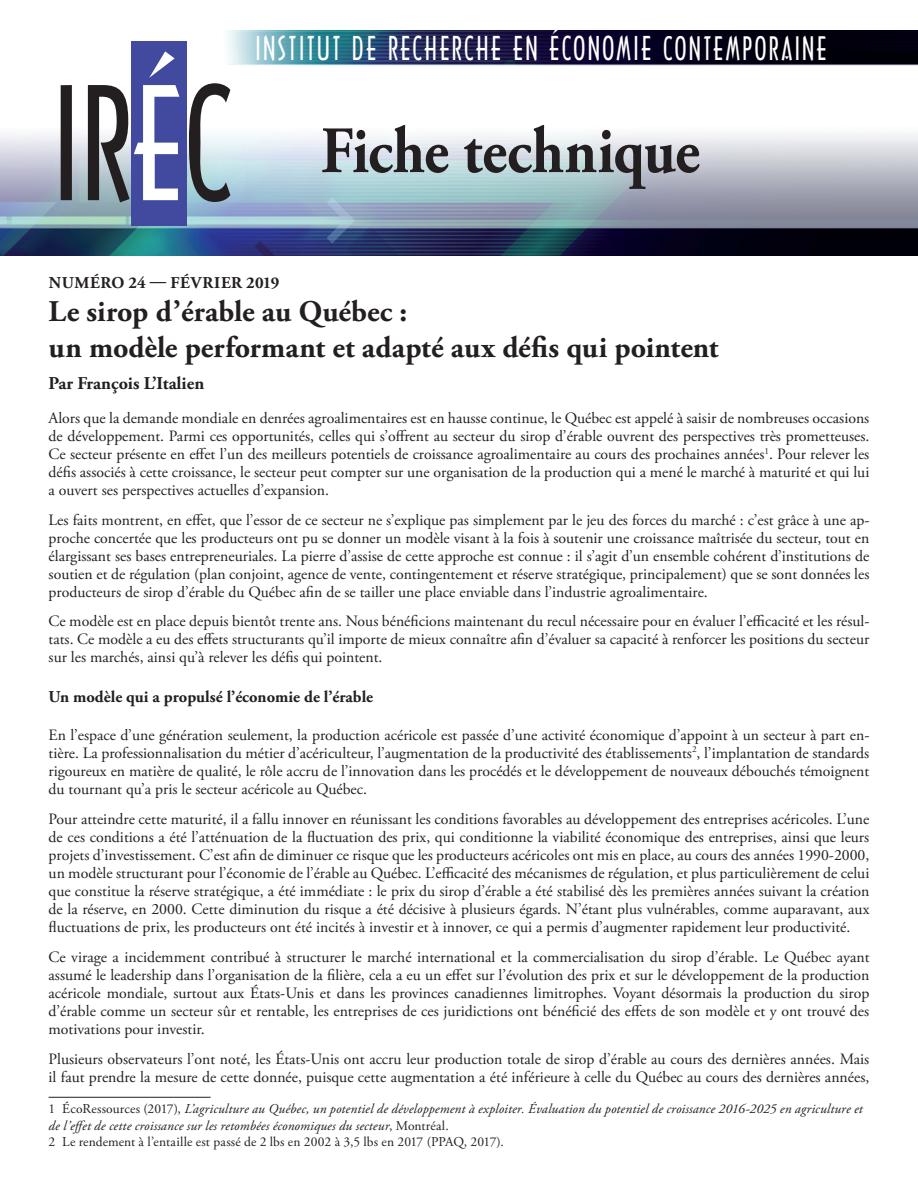
<style>
.page{position:relative;width:918px;height:1188px;background:#fff}
.page>*{position:absolute;margin:0;border:0;box-sizing:border-box;transform-origin:0 0}
.t1{font:149.55px "Arquitectura";color:#231f20}
.t2{font:700 66px "Adobe Garamond Pro";letter-spacing:-.01em;color:#231f20;scale:.9 1}
.t3{font:31.35px "Arquitectura";letter-spacing:.07em;color:#fff;scale:.95 1}
.t4{font:700 30px/36px "Adobe Garamond Pro";color:#231f20}
.t5{font:300 condensed 21.9px/24px "Myriad Pro";letter-spacing:-.005em;color:#231f20;text-align:right}
.t6{font:19.95px "Arquitectura";letter-spacing:.005em;color:#231f20;scale:1.1 1}
.t7{font:700 18px "Adobe Garamond Pro";color:#231f20}
.t8{font:700 16.5px "Adobe Garamond Pro";color:#231f20}
.t9{font:700 16.5px "Adobe Garamond Pro";letter-spacing:.03em;color:#231f20}
.t10{font:15.75px/18px "Adobe Garamond Pro";color:#231f20;text-align:justify}
.t11{font:italic 13.5px/16.2px "Adobe Garamond Pro";letter-spacing:.01em;color:#231f20}
.s1{font-size:30.9px}
.s2{color:#fff}
.s3{font-style:normal}
</style>
<div class="page">
<img style="left:0;top:31px;width:918px;height:225px">
<div style="left:131px;top:41px;width:56px;height:184px;background:#424a9f"></div>
<hr style="left:49px;top:1097px;width:162px;height:1px;background:#231f20">
<h3 class="t3" style="left:255px;top:29px;width:604px">INSTITUT DE RECHERCHE EN ÉCONOMIE <span class="s1">CONTEMPORAINE</span></h3>
<h1 class="t1" style="left:50px;top:51px;width:187px">IR<span class="s2">É</span>C</h1>
<h2 class="t2" style="left:321px;top:113px;width:423px">Fiche technique</h2>
<p class="t6" style="left:236px;top:128px;width:325px">INSTITUT DE RECHERCHE EN ÉCONOMIE CONTEMPORAINE</p>
<p class="t9" style="left:49px;top:273px;width:232px">NUMÉRO 24 — FÉVRIER 2019</p>
<h3 class="t4" style="left:49px;top:295px;width:672px">Le sirop d’érable au Québec :<br>un modèle performant et adapté aux défis qui pointent</h3>
<p class="t7" style="left:49px;top:373px;width:157px">Par François L’Italien</p>
<p class="t10" style="left:49px;top:410px;width:822px">Alors que la demande mondiale en denrées agroalimentaires est en hausse continue, le Québec est appelé à saisir de nombreuses occasions de développement. Parmi ces opportunités, celles qui s’offrent au secteur du sirop d’érable ouvrent des perspectives très prometteuses.<br>Ce secteur présente en effet l’un des meilleurs potentiels de croissance agroalimentaire au cours des prochaines années<sup>1</sup>. Pour relever les défis associés à cette croissance, le secteur peut compter sur une organisation de la production qui a mené le marché à maturité et qui lui a ouvert ses perspectives actuelles d’expansion.</p>
<p class="t10" style="left:49px;top:512px;width:822px">Les faits montrent, en effet, que l’essor de ce secteur ne s’explique pas simplement par le jeu des forces du marché : c’est grâce à une ap&shy;proche concertée que les producteurs ont pu se donner un modèle visant à la fois à soutenir une croissance maîtrisée du secteur, tout en élargissant ses bases entrepreneuriales. La pierre d’assise de cette approche est connue : il s’agit d’un ensemble cohérent d’institutions de soutien et de régulation (plan conjoint, agence de vente, contingentement et réserve stratégique, principalement) que se sont données les producteurs de sirop d’érable du Québec afin de se tailler une place enviable dans l’industrie agroalimentaire.</p>
<p class="t10" style="left:49px;top:613px;width:822px">Ce modèle est en place depuis bientôt trente ans. Nous bénéficions maintenant du recul nécessaire pour en évaluer l’efficacité et les résul&shy;tats. Ce modèle a eu des effets structurants qu’il importe de mieux connaître afin d’évaluer sa capacité à renforcer les positions du secteur sur les marchés, ainsi qu’à relever les défis qui pointent.</p>
<p class="t8" style="left:49px;top:687px;width:326px">Un modèle qui a propulsé l’économie de l’érable</p>
<p class="t10" style="left:49px;top:726px;width:822px">En l’espace d’une génération seulement, la production acéricole est passée d’une activité économique d’appoint à un secteur à part en&shy;tière. La professionnalisation du métier d’acériculteur, l’augmentation de la productivité des établissements<sup>2</sup>, l’implantation de standards rigoureux en matière de qualité, le rôle accru de l’innovation dans les procédés et le développement de nouveaux débouchés témoignent du tournant qu’a pris le secteur acéricole au Québec.</p>
<p class="t10" style="left:49px;top:810px;width:822px">Pour atteindre cette maturité, il a fallu innover en réunissant les conditions favorables au développement des entreprises acéricoles. L’une de ces conditions a été l’atténuation de la fluctuation des prix, qui conditionne la viabilité économique des entreprises, ainsi que leurs projets d’investissement. C’est afin de diminuer ce risque que les producteurs acéricoles ont mis en place, au cours des années 1990-2000, un modèle structurant pour l’économie de l’érable au Québec. L’efficacité des mécanismes de régulation, et plus particulièrement de celui que constitue la réserve stratégique, a été immédiate : le prix du sirop d’érable a été stabilisé dès les premières années suivant la création de la réserve, en 2000. Cette diminution du risque a été décisive à plusieurs égards. N’étant plus vulnérables, comme auparavant, aux fluctuations de prix, les producteurs ont été incités à investir et à innover, ce qui a permis d’augmenter rapidement leur productivité.</p>
<p class="t10" style="left:49px;top:948px;width:822px">Ce virage a incidemment contribué à structurer le marché international et la commercialisation du sirop d’érable. Le Québec ayant assumé le leadership dans l’organisation de la filière, cela a eu un effet sur l’évolution des prix et sur le développement de la production acéricole mondiale, surtout aux États-Unis et dans les provinces canadiennes limitrophes. Voyant désormais la production du sirop d’érable comme un secteur sûr et rentable, les entreprises de ces juridictions ont bénéficié des effets de son modèle et y ont trouvé des motivations pour investir.</p>
<p class="t10" style="left:49px;top:1050px;width:822px">Plusieurs observateurs l’ont noté, les États-Unis ont accru leur production totale de sirop d’érable au cours des dernières années. Mais il faut prendre la mesure de cette donnée, puisque cette augmentation a été inférieure à celle du Québec au cours des dernières années,</p>
<p class="t11" style="left:49px;top:1101px;width:816px"><span class="s3">1 ÉcoRessources (2017),</span> L’agriculture au Québec, un potentiel de développement à exploiter. Évaluation du potentiel de croissance 2016-2025 en agriculture et de l’effet de cette croissance sur les retombées économiques du secteur<span class="s3">, Montréal.<br>2 Le rendement à l’entaille est passé de 2 lbs en 2002 à 3,5 lbs en 2017 (PPAQ, 2017).</span></p>
<h3 class="t5" style="left:80px;top:279px;width:107px">Bureau 103<br>Montréal,Québec<br>H2S 1T4</h3>
<h3 class="t5" style="left:57px;top:358px;width:130px;line-height:38px">514 380-8916 secrétariat@irec.com www.irec.net</h3>
</div>
